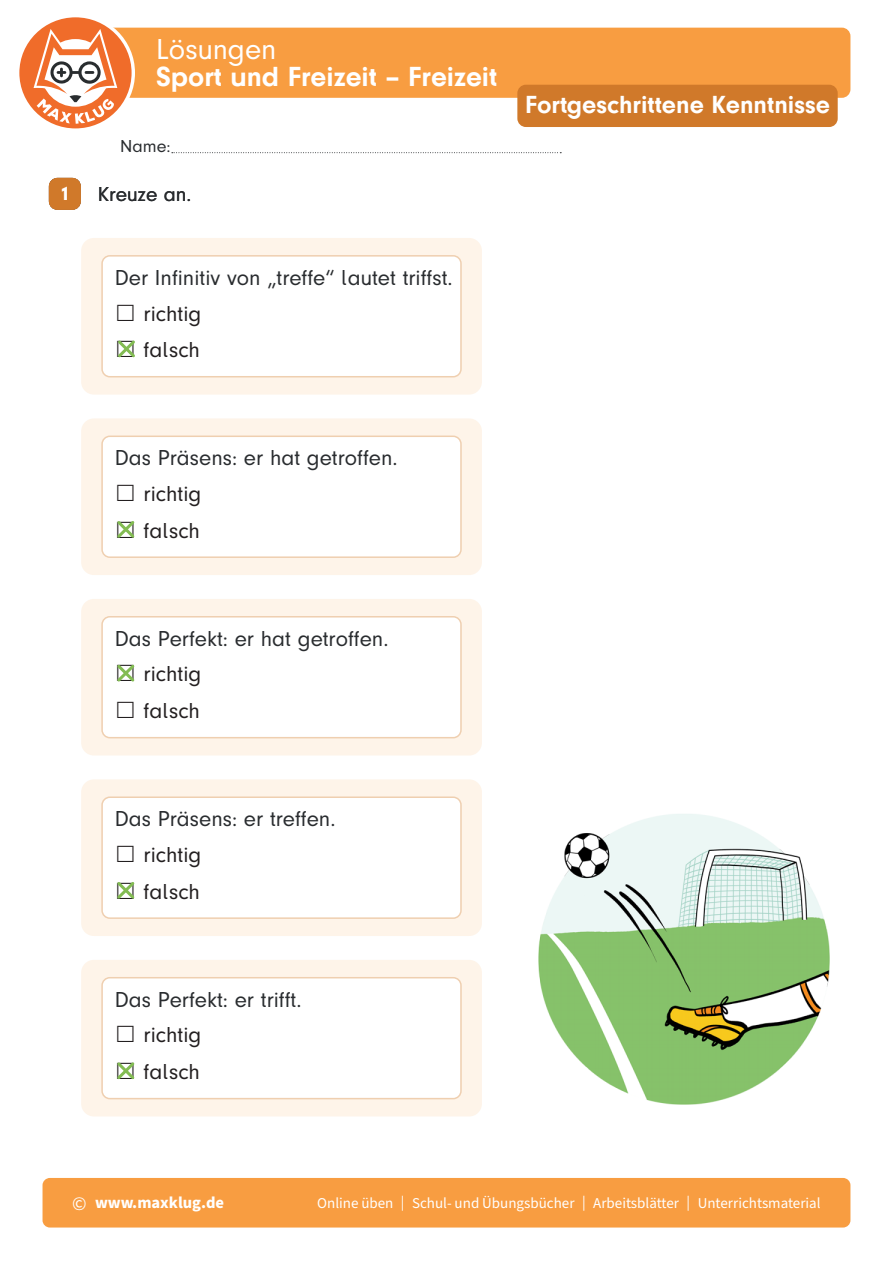
<style>
.page{position:relative;width:893px;height:1263px;background:#fff}
.page>*{position:absolute;margin:0;border:0;box-sizing:border-box;transform-origin:0 0}
.t1{font:30px "Mk Druckschrift N";color:#fff}
.t2{font:700 28.5px "Mk Druckschrift N";color:#fff}
.t3{font:700 25.5px "Mk Druckschrift N";color:#fff}
.t4{font:22.5px "Mk Druckschrift N";color:#292c2f}
.t5{font:22.5px "Mk Druckschrift N";color:#231f20}
.t6{font:21px "Mk Druckschrift N";color:#292c2f}
.t7{font:19.5px "Mk Druckschrift N bl";color:#fff}
.t8{font:18px "Mk Druckschrift N";color:#292c2f}
.t9{font:700 16.5px "Source Sans Pro";color:#fff}
.t10{font:15px "Source Sans Pro";color:#fff}
.s1{font-weight:400;font-size:19.5px}
</style>
<div class="page">
<svg style="left:172px;top:152px;width:389px;height:1px"></svg>
<div style="left:75px;top:28px;width:775px;height:70px;background:#f89d41;border-radius:9px"></div>
<div style="left:43px;top:1178px;width:807px;height:49px;background:#f89d41;border-radius:7px"></div>
<svg style="left:19px;top:17px;width:116px;height:112px"></svg>
<div style="left:517px;top:85px;width:321px;height:42px;background:#d0792a;border-radius:9px"></div>
<div style="left:81px;top:238px;width:401px;height:157px;background:#fef4e9;border-radius:13px"></div>
<div style="left:81px;top:599px;width:401px;height:156px;background:#fef4e9;border-radius:13px"></div>
<div style="left:81px;top:779px;width:401px;height:157px;background:#fef4e9;border-radius:13px"></div>
<div style="left:81px;top:960px;width:401px;height:156px;background:#fef4e9;border-radius:13px"></div>
<div style="left:81px;top:418px;width:401px;height:157px;background:#fef4e9;border-radius:13px"></div>
<div style="left:102px;top:256px;width:359px;height:121px;background:#fff;border-radius:8px"></div>
<div style="left:101px;top:255px;width:361px;height:122px;border:2px solid #efcfb0;border-radius:8px"></div>
<div style="left:102px;top:617px;width:359px;height:121px;background:#fff;border-radius:8px"></div>
<div style="left:101px;top:616px;width:361px;height:122px;border:2px solid #efcfb0;border-radius:8px"></div>
<div style="left:102px;top:797px;width:359px;height:121px;background:#fff;border-radius:8px"></div>
<div style="left:101px;top:796px;width:361px;height:123px;border:2px solid #efcfb0;border-radius:8px"></div>
<div style="left:102px;top:978px;width:359px;height:120px;background:#fff;border-radius:8px"></div>
<div style="left:101px;top:977px;width:361px;height:122px;border:2px solid #efcfb0;border-radius:8px"></div>
<div style="left:102px;top:436px;width:359px;height:121px;background:#fff;border-radius:8px"></div>
<div style="left:101px;top:435px;width:361px;height:123px;border:2px solid #efcfb0;border-radius:8px"></div>
<div style="left:49px;top:178px;width:32px;height:32px;background:#d0792a;border-radius:9px"></div>
<img style="left:538px;top:814px;width:292px;height:291px">
<svg style="left:117px;top:664px;width:18px;height:18px"></svg>
<svg style="left:118px;top:340px;width:17px;height:18px"></svg>
<svg style="left:117px;top:882px;width:18px;height:17px"></svg>
<svg style="left:117px;top:1062px;width:18px;height:18px"></svg>
<svg style="left:117px;top:521px;width:18px;height:17px"></svg>
<p class="t1" style="left:156px;top:33px;width:122px">Lösungen</p>
<p class="t2" style="left:156px;top:61px;width:343px">Sport und Freizeit – Freizeit</p>
<p class="t8" style="left:120px;top:136px;width:52px">Name:</p>
<p class="t7" style="left:60px;top:183px;width:11px">1</p>
<p class="t6" style="left:98px;top:183px;width:95px">Kreuze an.</p>
<p class="t4" style="left:115px;top:265px;width:339px">Der Infinitiv von „treffe“ lautet triffst.</p>
<p class="t5" style="left:144px;top:301px;width:59px">richtig</p>
<p class="t5" style="left:144px;top:338px;width:58px">falsch</p>
<p class="t3" style="left:525px;top:91px;width:306px">Fortgeschrittene Kenntnisse</p>
<p class="t4" style="left:115px;top:446px;width:284px">Das Präsens: er hat getroffen.</p>
<p class="t5" style="left:144px;top:481px;width:59px">richtig</p>
<p class="t5" style="left:144px;top:518px;width:58px">falsch</p>
<p class="t4" style="left:115px;top:626px;width:275px">Das Perfekt: er hat getroffen.</p>
<p class="t5" style="left:144px;top:662px;width:59px">richtig</p>
<p class="t5" style="left:144px;top:699px;width:58px">falsch</p>
<p class="t4" style="left:115px;top:806px;width:222px">Das Präsens: er treffen.</p>
<p class="t5" style="left:144px;top:842px;width:59px">richtig</p>
<p class="t5" style="left:144px;top:879px;width:58px">falsch</p>
<p class="t4" style="left:115px;top:987px;width:188px">Das Perfekt: er trifft.</p>
<p class="t5" style="left:144px;top:1023px;width:59px">richtig</p>
<p class="t5" style="left:144px;top:1059px;width:58px">falsch</p>
<p class="t9" style="left:72px;top:1191px;width:153px"><span class="s1">©</span> www.maxklug.de</p>
<p class="t10" style="left:317px;top:1193px;width:505px">Online üben | Schul- und Übungsbücher | Arbeitsblätter | Unterrichtsmaterial</p>
</div>
